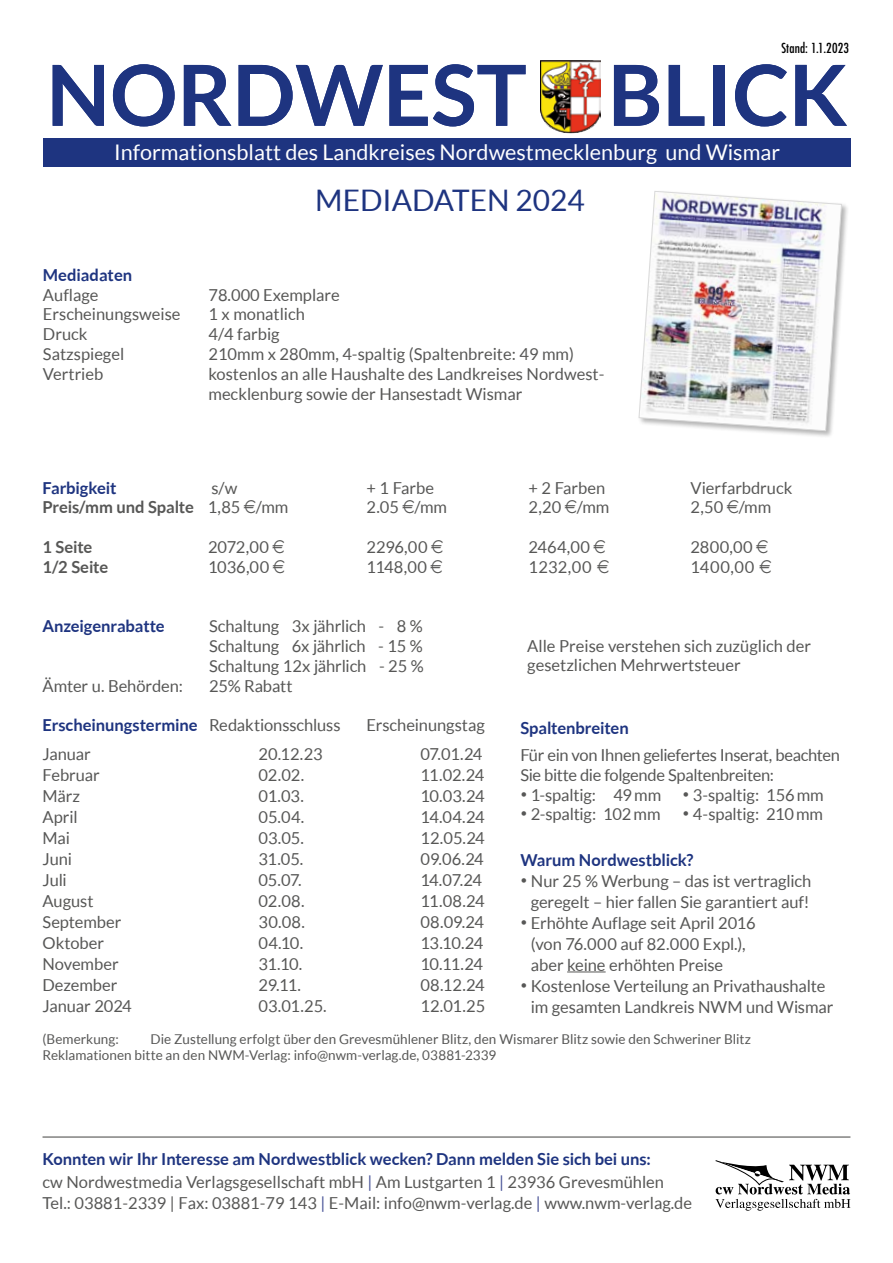
<style>
.page{position:relative;width:893px;height:1263px;background:#fff}
.page>*{position:absolute;margin:0;border:0;box-sizing:border-box;transform-origin:0 0}
.t1{font:700 84.15px "Lato";color:#1e3480}
.t2{font:29.7px "Lato";color:#1e3480}
.t3{font:21.45px "Lato";color:#fff}
.t4{font:16.5px/19.8px "Lato";letter-spacing:-.005em;color:#575756}
.t5{font:700 16.5px/22.5px "Lato";letter-spacing:-.005em;color:#1e3480}
.t6{font:16.5px/19.8px "Lato";letter-spacing:-.025em;color:#575756}
.t7{font:700 16.5px "Lato";letter-spacing:-.01em;color:#575756}
.t8{font:13.5px/16.2px "Lato";letter-spacing:.005em;color:#575756}
.t9{font:condensed 13.5px "Futura";letter-spacing:.01em;color:#000}
.s1{font-weight:400}
.s2{font-weight:400;color:#575756}
.s3{font-weight:400;color:#475196}
.s4{color:#475196}
</style>
<div class="page">
<svg style="left:715px;top:1160px;width:135px;height:51px"></svg>
<img style="left:540px;top:61px;width:60px;height:72px">
<div style="left:43px;top:139px;width:808px;height:28px;background:#1e3480"></div>
<div style="left:638px;top:190px;width:211px;height:248px;background:#000;opacity:.3"></div>
<img style="left:639px;top:191px;width:203px;height:240px">
<hr style="left:43px;top:1136px;width:807px;height:1px;background:#575756">
<hr style="left:567px;top:971px;width:39px;height:1px;background:#575756">
<p class="t9" style="left:781px;top:40px;width:69px">Stand: 1.1.2023</p>
<h1 class="t1" style="left:47px;top:47px;width:802px">NORDWEST BLICK</h1>
<h3 class="t3" style="left:45px;top:140px;width:806px">Informationsblatt des Landkreises Nordwestmecklenburg | A s abe 04 | 13.04.2016</h3>
<h3 class="t3" style="left:114px;top:140px;width:667px">Informationsblatt des Landkreises Nordwestmecklenburg und Wismar</h3>
<h2 class="t2" style="left:315px;top:184px;width:271px">MEDIADATEN 2024</h2>
<p class="t5" style="left:43px;top:263px;width:91px">Mediadaten</p>
<p class="t4" style="left:43px;top:285px;width:57px">Auflage</p>
<p class="t4" style="left:208px;top:285px;width:133px">78.000 Exemplare</p>
<p class="t4" style="left:43px;top:304px;width:139px">Erscheinungsweise</p>
<p class="t4" style="left:208px;top:304px;width:98px">1 x monatlich</p>
<p class="t4" style="left:43px;top:324px;width:46px">Druck</p>
<p class="t4" style="left:208px;top:324px;width:73px">4/4 farbig</p>
<p class="t4" style="left:43px;top:344px;width:83px">Satzspiegel</p>
<p class="t4" style="left:208px;top:344px;width:367px">210mm x 280mm, 4-spaltig (Spaltenbreite: 49 mm)</p>
<p class="t4" style="left:43px;top:364px;width:62px">Vertrieb</p>
<p class="t4" style="left:208px;top:364px;width:397px">kostenlos an alle Haushalte des Landkreises Nordwest&shy;mecklenburg sowie der Hansestadt Wismar</p>
<p class="t5" style="left:43px;top:476px;width:75px">Farbigkeit</p>
<p class="t4" style="left:212px;top:478px;width:27px">s/w</p>
<p class="t4" style="left:367px;top:478px;width:69px">+ 1 Farbe</p>
<p class="t4" style="left:529px;top:478px;width:78px">+ 2 Farben</p>
<p class="t4" style="left:691px;top:478px;width:103px">Vierfarbdruck</p>
<p class="t7" style="left:43px;top:498px;width:247px">Preis/mm und Spalte <span class="s1">1,85 /mm</span></p>
<p class="t4" style="left:366px;top:497px;width:82px">2.05 /mm</p>
<p class="t4" style="left:528px;top:497px;width:82px">2,20 /mm</p>
<p class="t4" style="left:691px;top:497px;width:82px">2,50 /mm</p>
<p class="t7" style="left:43px;top:537px;width:51px">1 Seite</p>
<p class="t4" style="left:208px;top:537px;width:62px">2072,00</p>
<p class="t4" style="left:367px;top:537px;width:63px">2296,00</p>
<p class="t4" style="left:529px;top:537px;width:63px">2464,00</p>
<p class="t4" style="left:691px;top:537px;width:64px">2800,00</p>
<p class="t7" style="left:43px;top:557px;width:67px">1/2 Seite</p>
<p class="t4" style="left:208px;top:557px;width:63px">1036,00</p>
<p class="t4" style="left:367px;top:557px;width:62px">1148,00</p>
<p class="t4" style="left:529px;top:557px;width:65px">1232,00</p>
<p class="t4" style="left:691px;top:557px;width:65px">1400,00</p>
<p class="t5" style="left:43px;top:615px;width:124px">Anzeigenrabatte</p>
<p class="t4" style="left:209px;top:616px;width:216px;text-align:justify">Schaltung 3x jährlich - 8 % Schaltung 6x jährlich - 15 % Schaltung 12x jährlich - 25 %</p>
<p class="t4" style="left:43px;top:676px;width:142px">Ämter u. Behörden:</p>
<p class="t4" style="left:209px;top:676px;width:85px">25% Rabatt</p>
<p class="t5" style="left:43px;top:714px;width:299px">Erscheinungstermine <span class="s2">Redaktionsschluss</span></p>
<p class="t4" style="left:366px;top:715px;width:120px">Erscheinungstag</p>
<p class="t4" style="left:42px;top:744px;width:50px">Januar</p>
<p class="t4" style="left:258px;top:744px;width:66px">20.12.23</p>
<p class="t4" style="left:420px;top:744px;width:63px">07.01.24</p>
<p class="t4" style="left:42px;top:765px;width:59px">Februar</p>
<p class="t4" style="left:258px;top:765px;width:47px">02.02.</p>
<p class="t4" style="left:420px;top:765px;width:65px">11.02.24</p>
<p class="t4" style="left:42px;top:786px;width:39px">März</p>
<p class="t4" style="left:258px;top:786px;width:47px">01.03.</p>
<p class="t4" style="left:420px;top:786px;width:66px">10.03.24</p>
<p class="t4" style="left:42px;top:807px;width:37px">April</p>
<p class="t4" style="left:258px;top:807px;width:47px">05.04.</p>
<p class="t4" style="left:420px;top:807px;width:66px">14.04.24</p>
<p class="t4" style="left:42px;top:828px;width:29px">Mai</p>
<p class="t4" style="left:258px;top:828px;width:47px">03.05.</p>
<p class="t4" style="left:420px;top:828px;width:66px">12.05.24</p>
<p class="t4" style="left:42px;top:849px;width:31px">Juni</p>
<p class="t4" style="left:258px;top:849px;width:46px">31.05.</p>
<p class="t4" style="left:420px;top:849px;width:65px">09.06.24</p>
<p class="t4" style="left:42px;top:870px;width:26px">Juli</p>
<p class="t4" style="left:258px;top:870px;width:45px">05.07.</p>
<p class="t4" style="left:420px;top:870px;width:63px">14.07.24</p>
<p class="t4" style="left:42px;top:891px;width:53px">August</p>
<p class="t4" style="left:258px;top:891px;width:48px">02.08.</p>
<p class="t4" style="left:420px;top:891px;width:66px">11.08.24</p>
<p class="t4" style="left:42px;top:912px;width:80px">September</p>
<p class="t4" style="left:258px;top:912px;width:48px">30.08.</p>
<p class="t4" style="left:420px;top:912px;width:65px">08.09.24</p>
<p class="t4" style="left:42px;top:933px;width:63px">Oktober</p>
<p class="t4" style="left:258px;top:933px;width:46px">04.10.</p>
<p class="t4" style="left:420px;top:933px;width:64px">13.10.24</p>
<p class="t4" style="left:42px;top:954px;width:78px">November</p>
<p class="t4" style="left:258px;top:954px;width:45px">31.10.</p>
<p class="t4" style="left:420px;top:954px;width:64px">10.11.24</p>
<p class="t4" style="left:42px;top:975px;width:76px">Dezember</p>
<p class="t4" style="left:258px;top:975px;width:44px">29.11.</p>
<p class="t4" style="left:420px;top:975px;width:66px">08.12.24</p>
<p class="t4" style="left:42px;top:996px;width:91px">Januar 2024</p>
<p class="t4" style="left:258px;top:996px;width:70px">03.01.25.</p>
<p class="t4" style="left:420px;top:996px;width:66px">12.01.25</p>
<p class="t8" style="left:43px;top:1031px;width:78px">(Bemerkung:</p>
<p class="t4" style="left:527px;top:636px;width:285px">Alle Preise verstehen sich zuzüglich der gesetzlichen Mehrwertsteuer</p>
<p class="t5" style="left:520px;top:716px;width:110px">Spaltenbreiten</p>
<p class="t6" style="left:520px;top:745px;width:321px">Für ein von Ihnen geliefertes Inserat, beachten<br>Sie bitte die folgende Spaltenbreiten:</p>
<p class="t4" style="left:520px;top:785px;width:142px"><sup>•</sup> 1-spaltig: 49mm</p>
<p class="t4" style="left:682px;top:785px;width:143px"><sup>•</sup> 3-spaltig: 156mm</p>
<p class="t4" style="left:520px;top:804px;width:142px"><sup>•</sup> 2-spaltig: 102mm</p>
<p class="t4" style="left:682px;top:804px;width:142px"><sup>•</sup> 4-spaltig: 210mm</p>
<p class="t5" style="left:520px;top:848px;width:174px">Warum Nordwestblick?</p>
<p class="t4" style="left:520px;top:870px;width:292px;line-height:21px;text-align:center"><sup>•</sup> Nur 25 % Werbung – das ist vertraglich geregelt – hier fallen Sie garantiert auf!</p>
<p class="t4" style="left:531px;top:912px;width:226px;line-height:21px;text-indent:-10px"><sup>•</sup> Erhöhte Auflage seit April 2016 (von 76.000 auf 82.000 Expl.), aber keine erhöhten Preise</p>
<p class="t4" style="left:531px;top:975px;width:304px;line-height:21px;text-indent:-10px"><sup>•</sup> Kostenlose Verteilung an Privathaushalte im gesamten Landkreis NWM und Wismar</p>
<p class="t8" style="left:43px;top:1031px;width:710px;text-indent:108px">Die Zustellung erfolgt über den Grevesmühlener Blitz, den Wismarer Blitz sowie den Schweriner Blitz<br>Reklamationen bitte an den NWM-Verlag: info@nwm-verlag.de, 03881-2339</p>
<p class="t5" style="left:43px;top:1147px;width:623px">Konnten wir Ihr Interesse am Nordwestblick wecken? Dann melden Sie sich bei uns: <span class="s2">cw Nordwestmedia Verlagsgesellschaft mbH</span> <span class="s3">|</span> <span class="s2">Am Lustgarten 1</span> <span class="s3">|</span> <span class="s2">23936 Grevesmühlen</span></p>
<p class="t4" style="left:43px;top:1192px;width:651px">Tel.: 03881-2339 | Fax: 03881-79 143 <span class="s4">|</span> E-Mail: info@nwm-verlag.de <span class="s4">|</span> www.nwm-verlag.de</p>
</div>
